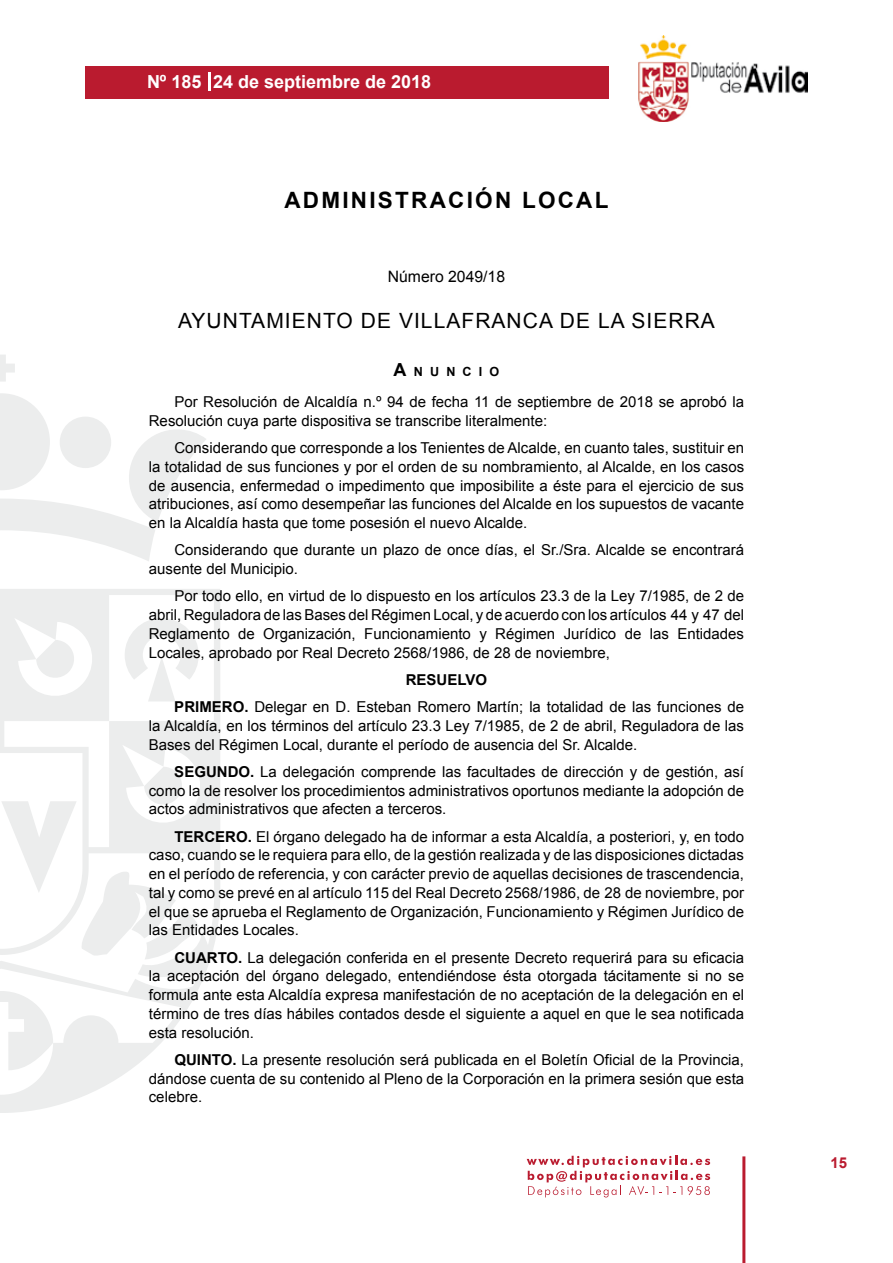
<style>
.page{position:relative;width:893px;height:1263px;background:#fff}
.page>*{position:absolute;margin:0;border:0;box-sizing:border-box;transform-origin:0 0}
.t1{font:700 22.5px "Arial";letter-spacing:.1em;color:#000}
.t2{font:21px "Arial";letter-spacing:.05em;color:#000}
.t3{font:700 18px "Arial";color:#fff}
.t4{font:15.75px "Arial";color:#000}
.t5{font:15px/18.8px "Arial";color:#000;text-align:justify}
.t6{font:700 15px "Arial";color:#ba1b2f}
.t7{font:700 12.6px "Arial";letter-spacing:.57em;color:#000}
.s1{font-size:18px}
.s2{font-weight:700}
</style>
<div class="page">
<svg style="left:527px;top:1156px;width:183px;height:41px"></svg>
<div style="left:85px;top:66px;width:523px;height:33px;background:#ba1b2f"></div>
<img style="left:638px;top:36px;width:170px;height:86px">
<hr style="left:742px;top:1156px;width:3px;height:107px;background:#ba1b2f">
<svg style="left:208px;top:72px;width:2px;height:18px"></svg>
<svg style="left:0;top:355px;width:15px;height:27px"></svg>
<svg style="left:0;top:393px;width:206px;height:168px"></svg>
<svg style="left:0;top:589px;width:220px;height:524px"></svg>
<svg style="left:36px;top:640px;width:40px;height:40px"></svg>
<svg style="left:125px;top:618px;width:74px;height:83px"></svg>
<svg style="left:0;top:991px;width:53px;height:79px"></svg>
<svg style="left:1px;top:767px;width:198px;height:192px"></svg>
<p class="t3" style="left:147px;top:69px;width:286px">Nº 185 24 de septiembre de 2018</p>
<h1 class="t1" style="left:284px;top:185px;width:325px">ADMINISTRACIÓN LOCAL</h1>
<p class="t4" style="left:388px;top:266px;width:119px">Número 2049/18</p>
<h2 class="t2" style="left:178px;top:307px;width:538px">AYUNTAMIENTO DE VILLAFRANCA DE LA SIERRA</h2>
<p class="t7" style="left:394px;top:363px;width:107px"><span class="s1">A</span>NUNCIO</p>
<p class="t5" style="left:149px;top:392px;width:597px;text-indent:26px">Por Resolución de Alcaldía n.º 94 de fecha 11 de septiembre de 2018 se aprobó la<br>Resolución cuya parte dispositiva se transcribe literalmente:</p>
<p class="t5" style="left:149px;top:438px;width:597px;text-indent:26px">Considerando que corresponde a los Tenientes de Alcalde, en cuanto tales, sustituir en la totalidad de sus funciones y por el orden de su nombramiento, al Alcalde, en los casos de ausencia, enfermedad o impedimento que imposibilite a éste para el ejercicio de sus atribuciones, así como desempeñar las funciones del Alcalde en los supuestos de vacante en la Alcaldía hasta que tome posesión el nuevo Alcalde.</p>
<p class="t5" style="left:149px;top:541px;width:597px;text-indent:26px">Considerando que durante un plazo de once días, el Sr./Sra. Alcalde se encontrará ausente del Municipio.</p>
<p class="t5" style="left:149px;top:587px;width:597px;text-indent:26px">Por todo ello, en virtud de lo dispuesto en los artículos 23.3 de la Ley 7/1985, de 2 de abril, Reguladora de las Bases del Régimen Local, y de acuerdo con los artículos 44 y 47 del Reglamento de Organización, Funcionamiento y Régimen Jurídico de las Entidades Locales, aprobado por Real Decreto 2568/1986, de 28 de noviembre,</p>
<p class="t5" style="left:174px;top:666px;width:571px;line-height:27.3px;text-indent:231px"><span class="s2">RESUELVO<br>PRIMERO.</span> Delegar en D. Esteban Romero Martín; la totalidad de las funciones de</p>
<p class="t5" style="left:149px;top:716px;width:597px">la Alcaldía, en los términos del artículo 23.3 Ley 7/1985, de 2 de abril, Reguladora de las<br>Bases del Régimen Local, durante el período de ausencia del Sr. Alcalde.</p>
<p class="t5" style="left:149px;top:762px;width:597px;text-indent:26px"><span class="s2">SEGUNDO.</span> La delegación comprende las facultades de dirección y de gestión, así como la de resolver los procedimientos administrativos oportunos mediante la adopción de actos administrativos que afecten a terceros.</p>
<p class="t5" style="left:149px;top:827px;width:597px;text-indent:26px"><span class="s2">TERCERO.</span> El órgano delegado ha de informar a esta Alcaldía, a posteriori, y, en todo caso, cuando se le requiera para ello, de la gestión realizada y de las disposiciones dictadas en el período de referencia, y con carácter previo de aquellas decisiones de trascendencia, tal y como se prevé en al artículo 115 del Real Decreto 2568/1986, de 28 de noviembre, por el que se aprueba el Reglamento de Organización, Funcionamiento y Régimen Jurídico de las Entidades Locales.</p>
<p class="t5" style="left:149px;top:948px;width:597px;text-indent:26px"><span class="s2">CUARTO.</span> La delegación conferida en el presente Decreto requerirá para su eficacia la aceptación del órgano delegado, entendiéndose ésta otorgada tácitamente si no se formula ante esta Alcaldía expresa manifestación de no aceptación de la delegación en el término de tres días hábiles contados desde el siguiente a aquel en que le sea notificada esta resolución.</p>
<p class="t5" style="left:149px;top:1050px;width:597px;text-indent:26px"><span class="s2">QUINTO.</span> La presente resolución será publicada en el Boletín Oficial de la Provincia, dándose cuenta de su contenido al Pleno de la Corporación en la primera sesión que esta celebre.</p>
<p class="t6" style="left:831px;top:1153px;width:18px">15</p>
</div>
